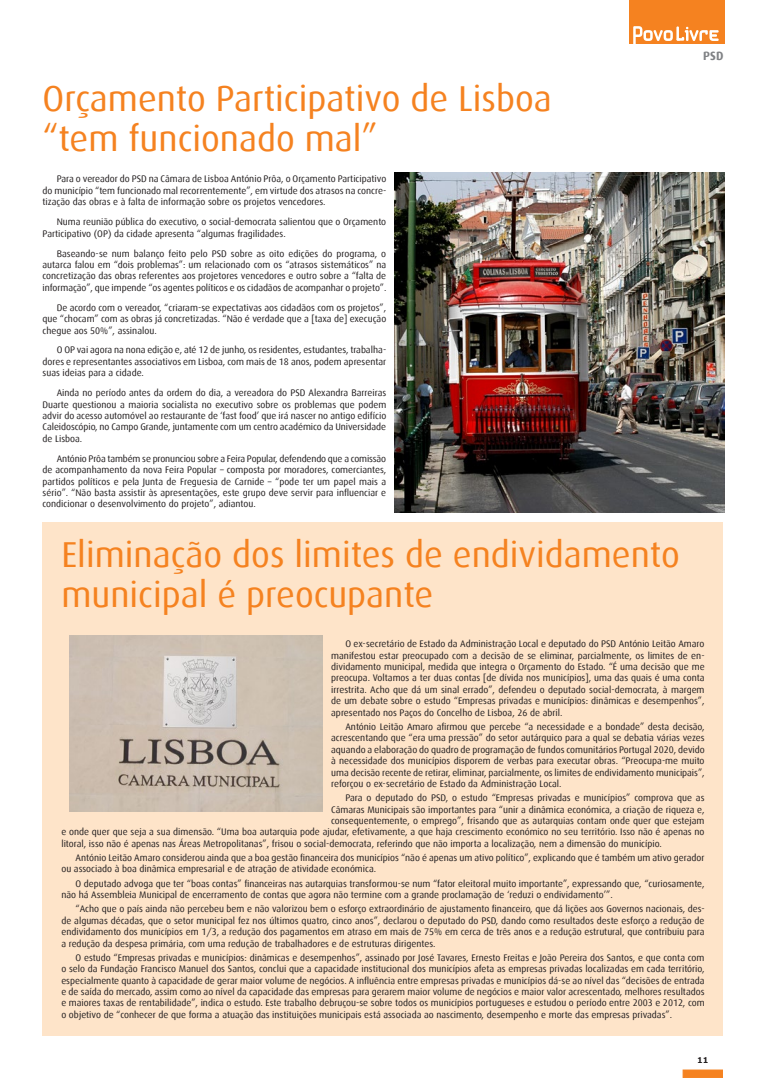
<style>
.page{position:relative;width:766px;height:1078px;background:#fff}
.page>*{position:absolute;margin:0;border:0;box-sizing:border-box;transform-origin:0 0}
.n_titulo{font:36px/40px "Dax";color:#f58220}
.topos{font:700 12px "Dax";color:#808285}
.n_texto{font:9.5px/11.4px "Dax";color:#231f20;text-align:justify}
.t1{font:700 8px "Verdana";color:#231f20}
</style>
<div class="page">
<div style="left:682px;top:1069px;width:40px;height:8px;background:#f58220;border:1px solid #f58220"></div>
<div style="left:43px;top:522px;width:679px;height:513px;background:#fee4c9"></div>
<div style="left:628px;top:0;width:96px;height:44px;background:#f58220"></div>
<svg style="left:633px;top:26px;width:85px;height:18px"></svg>
<img style="left:394px;top:173px;width:330px;height:339px">
<img style="left:70px;top:635px;width:252px;height:176px">
<p class="topos" style="left:703px;top:49px;width:22px">PSD</p>
<p class="n_titulo" style="left:43px;top:79px;width:510px">Orçamento Participativo de Lisboa</p>
<p class="n_titulo" style="left:43px;top:119px;width:336px">“tem funcionado mal”</p>
<p class="n_texto" style="left:43px;top:173px;width:345px;text-indent:14px">Para o vereador do PSD na Câmara de Lisboa António Prôa, o Orçamento Participativo do município “tem funcionado mal recorrentemente”, em virtude dos atrasos na concre&shy;tização das obras e à falta de informação sobre os projetos vencedores.</p>
<p class="n_texto" style="left:43px;top:216px;width:345px;text-indent:14px">Numa reunião pública do executivo, o social-democrata salientou que o Orçamento<br>Participativo (OP) da cidade apresenta “algumas fragilidades.</p>
<p class="n_texto" style="left:43px;top:247px;width:345px;text-indent:14px">Baseando-se num balanço feito pelo PSD sobre as oito edições do programa, o autarca falou em “dois problemas”: um relacionado com os “atrasos sistemáticos” na concretização das obras referentes aos projetores vencedores e outro sobre a “falta de informação”, que impende “os agentes políticos e os cidadãos de acompanhar o projeto”.</p>
<p class="n_texto" style="left:43px;top:302px;width:345px;text-indent:14px">De acordo com o vereador, “criaram-se expectativas aos cidadãos com os projetos”, que “chocam” com as obras já concretizadas. “Não é verdade que a [taxa de] execução chegue aos 50%”, assinalou.</p>
<p class="n_texto" style="left:43px;top:344px;width:345px;text-indent:14px">O OP vai agora na nona edição e, até 12 de junho, os residentes, estudantes, trabalha&shy;dores e representantes associativos em Lisboa, com mais de 18 anos, podem apresentar suas ideias para a cidade.</p>
<p class="n_texto" style="left:43px;top:387px;width:345px;text-indent:14px">Ainda no período antes da ordem do dia, a vereadora do PSD Alexandra Barreiras Duarte questionou a maioria socialista no executivo sobre os problemas que podem advir do acesso automóvel ao restaurante de ‘fast food’ que irá nascer no antigo edifício Caleidoscópio, no Campo Grande, juntamente com um centro académico da Universidade de Lisboa.</p>
<p class="n_texto" style="left:43px;top:452px;width:345px;text-indent:14px">António Prôa também se pronunciou sobre a Feira Popular, defendendo que a comissão de acompanhamento da nova Feira Popular – composta por moradores, comerciantes, partidos políticos e pela Junta de Freguesia de Carnide – “pode ter um papel mais a sério”. “Não basta assistir às apresentações, este grupo deve servir para influenciar e condicionar o desenvolvimento do projeto”, adiantou.</p>
<p class="n_titulo" style="left:61px;top:535px;width:619px">Eliminação dos limites de endividamento municipal é preocupante</p>
<p class="n_texto" style="left:331px;top:638px;width:375px;text-indent:14px">O ex-secretário de Estado da Administração Local e deputado do PSD António Leitão Amaro manifestou estar preocupado com a decisão de se eliminar, parcialmente, os limites de en&shy;dividamento municipal, medida que integra o Orçamento do Estado. “É uma decisão que me preocupa. Voltamos a ter duas contas [de dívida nos municípios], uma das quais é uma conta irrestrita. Acho que dá um sinal errado”, defendeu o deputado social-democrata, à margem de um debate sobre o estudo “Empresas privadas e municípios: dinâmicas e desempenhos”, apresentado nos Paços do Concelho de Lisboa, 26 de abril.</p>
<p class="n_texto" style="left:331px;top:720px;width:375px;text-indent:14px">António Leitão Amaro afirmou que percebe “a necessidade e a bondade” desta decisão, acrescentando que “era uma pressão” do setor autárquico para a qual se debatia várias vezes aquando a elaboração do quadro de programação de fundos comunitários Portugal 2020, devido à necessidade dos municípios disporem de verbas para executar obras. “Preocupa-me muito uma decisão recente de retirar, eliminar, parcialmente, os limites de endividamento municipais”, reforçou o ex-secretário de Estado da Administração Local.</p>
<p class="n_texto" style="left:345px;top:792px;width:360px">Para o deputado do PSD, o estudo “Empresas privadas e municípios” comprova que as</p>
<p class="n_texto" style="left:331px;top:803px;width:375px">Câmaras Municipais são importantes para “unir a dinâmica económica, a criação de riqueza e,</p>
<p class="n_texto" style="left:331px;top:814px;width:375px">consequentemente, o emprego”, frisando que as autarquias contam onde quer que estejam</p>
<p class="n_texto" style="left:61px;top:826px;width:644px">e onde quer que seja a sua dimensão. “Uma boa autarquia pode ajudar, efetivamente, a que haja crescimento económico no seu território. Isso não é apenas no</p>
<p class="n_texto" style="left:61px;top:837px;width:601px">litoral, isso não é apenas nas Áreas Metropolitanas”, frisou o social-democrata, referindo que não importa a localização, nem a dimensão do município.</p>
<p class="n_texto" style="left:61px;top:852px;width:644px;text-indent:14px">António Leitão Amaro considerou ainda que a boa gestão financeira dos municípios “não é apenas um ativo político”, explicando que é também um ativo gerador ou associado à boa dinâmica empresarial e de atração de atividade económica.</p>
<p class="n_texto" style="left:61px;top:877px;width:644px;text-indent:14px">O deputado advoga que ter “boas contas” financeiras nas autarquias transformou-se num “fator eleitoral muito importante”, expressando que, “curiosamente, não há Assembleia Municipal de encerramento de contas que agora não termine com a grande proclamação de ‘reduzi o endividamento’”.</p>
<p class="n_texto" style="left:61px;top:903px;width:644px;text-indent:14px">“Acho que o país ainda não percebeu bem e não valorizou bem o esforço extraordinário de ajustamento financeiro, que dá lições aos Governos nacionais, des&shy;de algumas décadas, que o setor municipal fez nos últimos quatro, cinco anos”, declarou o deputado do PSD, dando como resultados deste esforço a redução de endividamento dos municípios em 1/3, a redução dos pagamentos em atraso em mais de 75% em cerca de três anos e a redução estrutural, que contribuiu para a redução da despesa primária, com uma redução de trabalhadores e de estruturas dirigentes.</p>
<p class="n_texto" style="left:61px;top:951px;width:644px;text-indent:14px">O estudo “Empresas privadas e municípios: dinâmicas e desempenhos”, assinado por José Tavares, Ernesto Freitas e João Pereira dos Santos, e que conta com o selo da Fundação Francisco Manuel dos Santos, conclui que a capacidade institucional dos municípios afeta as empresas privadas localizadas em cada território, especialmente quanto à capacidade de gerar maior volume de negócios. A influência entre empresas privadas e municípios dá-se ao nível das “decisões de entrada e de saída do mercado, assim como ao nível da capacidade das empresas para gerarem maior volume de negócios e maior valor acrescentado, melhores resultados e maiores taxas de rentabilidade”, indica o estudo. Este trabalho debruçou-se sobre todos os municípios portugueses e estudou o período entre 2003 e 2012, com o objetivo de “conhecer de que forma a atuação das instituições municipais está associada ao nascimento, desempenho e morte das empresas privadas”.</p>
<p class="t1" style="left:697px;top:1053px;width:13px">11</p>
</div>
